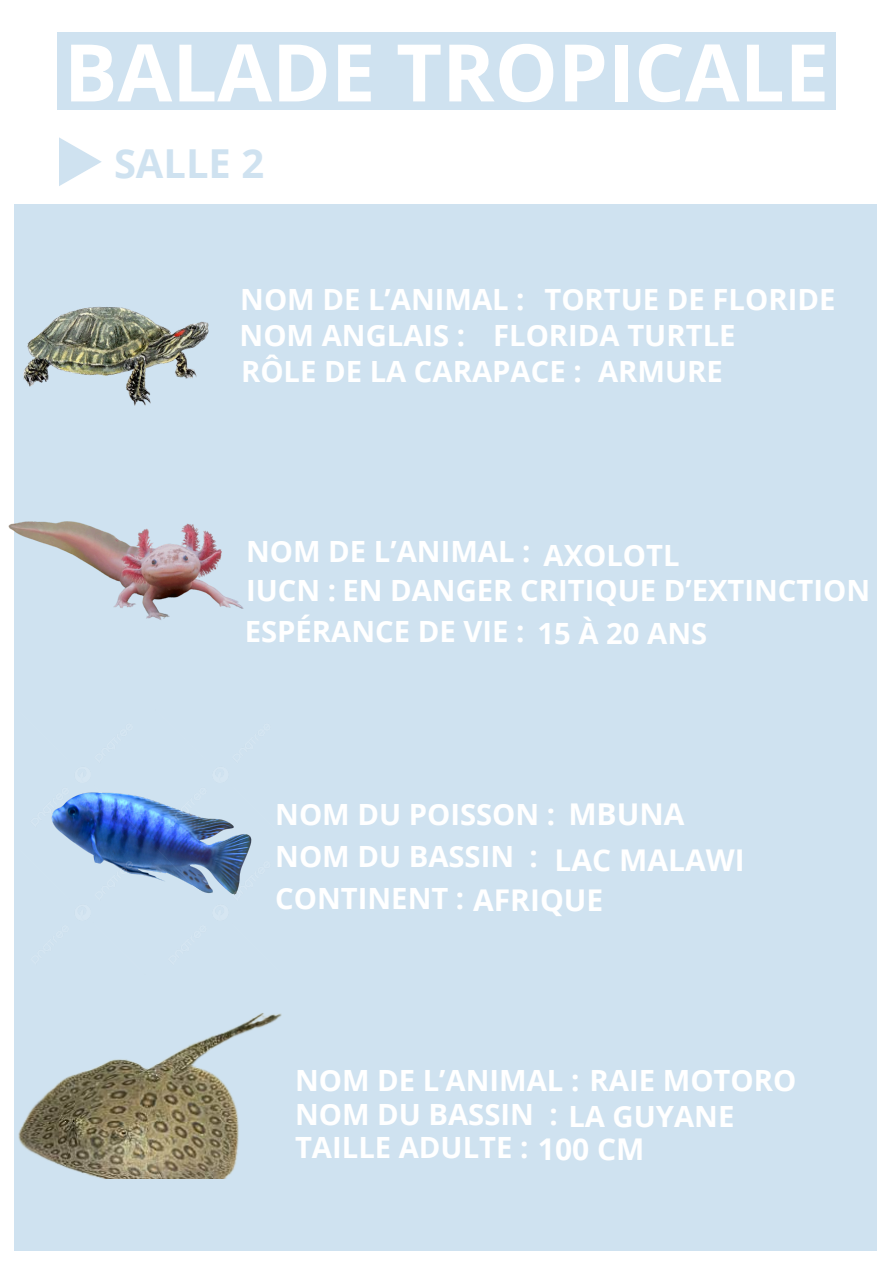
<style>
.page{position:relative;width:893px;height:1263px;background:#fff}
.page>*{position:absolute;margin:0;border:0;box-sizing:border-box;transform-origin:0 0}
.t1{font:700 79.5px "Open Sans";color:#fff}
.t2{font:700 39.9px "Open Sans";color:#cfe2f0}
.t3{font:700 30px "Open Sans";color:#fff}
.t4{font:700 29.25px "Open Sans";color:#fff}
.s1{font-size:30px}
</style>
<div class="page">
<div style="left:14px;top:205px;width:862px;height:1045px;background:#cfe2f0"></div>
<div style="left:57px;top:32px;width:779px;height:78px;background:#cfe2f0"></div>
<svg style="left:59px;top:137px;width:43px;height:49px"></svg>
<img style="left:23px;top:306px;width:186px;height:100px">
<img style="left:51px;top:792px;width:201px;height:103px">
<img style="left:18px;top:1013px;width:264px;height:165px">
<img style="left:8px;top:521px;width:236px;height:99px">
<p class="t1" style="left:64px;top:17px;width:766px">BALADE TROPICALE</p>
<p class="t2" style="left:114px;top:135px;width:152px">SALLE 2</p>
<p class="t4" style="left:240px;top:279px;width:286px">NOM DE L’ANIMAL :</p>
<p class="t4" style="left:544px;top:279px;width:292px">TORTUE DE FLORIDE</p>
<p class="t4" style="left:240px;top:314px;width:227px">NOM ANGLAIS :</p>
<p class="t4" style="left:241px;top:351px;width:342px">RÔLE DE LA CARAPACE :</p>
<p class="t4" style="left:493px;top:315px;width:244px">FLORIDA TURTLE</p>
<p class="t4" style="left:598px;top:351px;width:126px">ARMURE</p>
<p class="t4" style="left:246px;top:530px;width:286px">NOM DE L’ANIMAL :</p>
<p class="t4" style="left:543px;top:535px;width:138px">AXOLOTL</p>
<p class="t4" style="left:246px;top:569px;width:625px">IUCN : EN DANGER CRITIQUE D’EXTINCTION</p>
<p class="t4" style="left:245px;top:611px;width:281px">ESPÉRANCE DE VIE :</p>
<p class="t4" style="left:537px;top:613px;width:171px">15 À 20 ANS</p>
<p class="t4" style="left:275px;top:793px;width:411px">NOM DU POISSON : <span class="s1">MBUNA</span></p>
<p class="t4" style="left:275px;top:836px;width:264px">NOM DU BASSIN :</p>
<p class="t3" style="left:554px;top:839px;width:192px">LAC MALAWI</p>
<p class="t3" style="left:473px;top:878px;width:132px">AFRIQUE</p>
<p class="t4" style="left:275px;top:877px;width:190px">CONTINENT :</p>
<p class="t4" style="left:295px;top:1060px;width:503px">NOM DE L’ANIMAL : RAIE MOTORO</p>
<p class="t4" style="left:295px;top:1093px;width:264px">NOM DU BASSIN :</p>
<p class="t4" style="left:568px;top:1095px;width:168px">LA GUYANE</p>
<p class="t4" style="left:295px;top:1127px;width:235px">TAILLE ADULTE :</p>
<p class="t3" style="left:538px;top:1128px;width:108px">100 CM</p>
</div>
